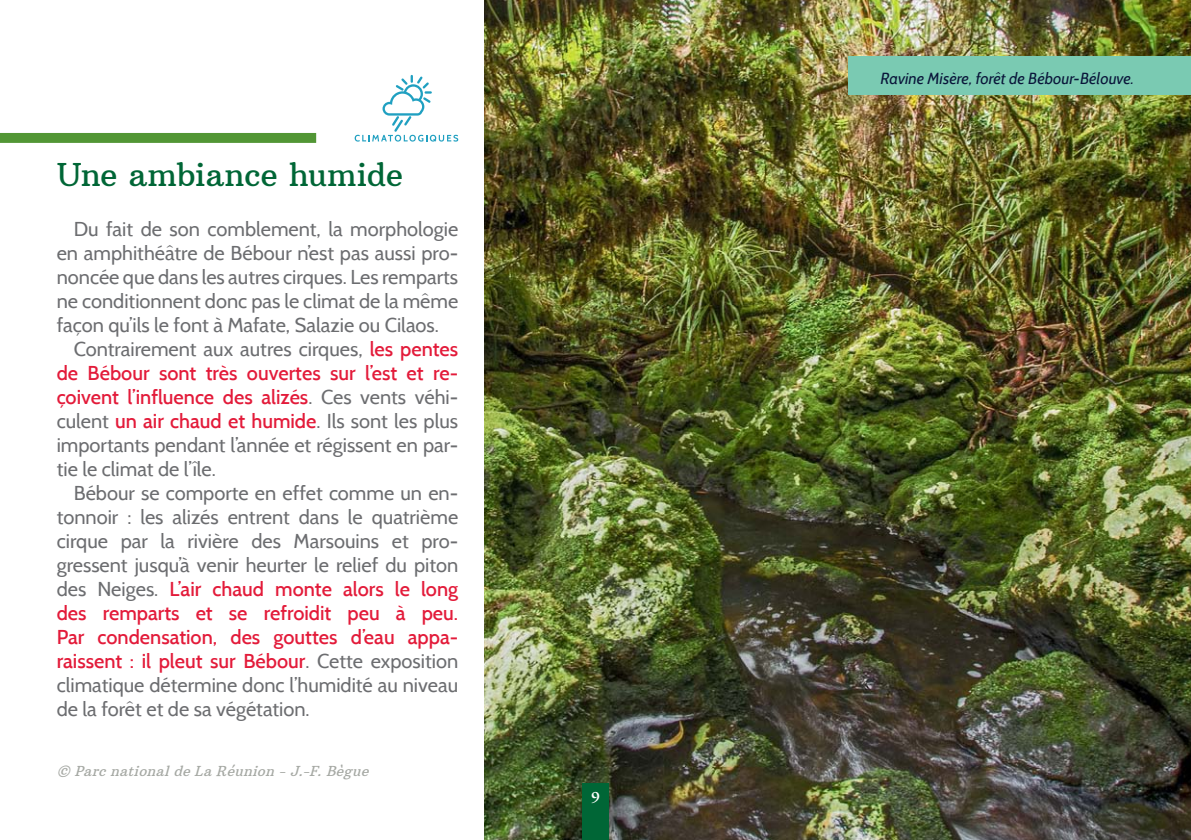
<style>
.page{position:relative;width:1191px;height:840px;background:#fff}
.page>*{position:absolute;margin:0;border:0;box-sizing:border-box;transform-origin:0 0}
.Titre{font:32px "Arbutus Slab";letter-spacing:-.01em;color:#006636}
.Body{font:20px/24px "Cabin";color:#6c6d70;text-align:justify}
.Légende_photo{font:italic 16px "Cabin";letter-spacing:.005em;color:#0a163a}
.t1{font:700 15.8px "Sabon";color:#fff}
.Crédits_photo{font:italic 14px "Arbutus Slab";color:#a6a9a4}
.s1{font-weight:500;color:#e31b3a}
</style>
<div class="page">
<img style="left:484px;top:0;width:707px;height:839px">
<div style="left:848px;top:57px;width:343px;height:38px;background:#7acab2"></div>
<svg style="left:355px;top:75px;width:103px;height:66px"></svg>
<div style="left:0;top:133px;width:316px;height:10px;background:#529635"></div>
<div style="left:582px;top:782px;width:27px;height:57px;background:#006636"></div>
<p class="Titre" style="left:57px;top:154px;width:348px">Une ambiance humide</p>
<p class="Body" style="left:57px;top:216px;width:403px;text-indent:17px">Du fait de son comblement, la morphologie en amphithéâtre de Bébour n’est pas aussi pro&shy;noncée que dans les autres cirques. Les remparts ne conditionnent donc pas le climat de la même façon qu’ils le font à Mafate, Salazie ou Cilaos.</p>
<p class="Body" style="left:57px;top:336px;width:403px;text-indent:17px">Contrairement aux autres cirques, <span class="s1">les pentes de Bébour sont très ouvertes sur l’est et re&shy;çoivent l’influence des alizés</span>. Ces vents véhi&shy;culent <span class="s1">un air chaud et humide</span>. Ils sont les plus importants pendant l’année et régissent en par&shy;tie le climat de l’île.</p>
<p class="Body" style="left:57px;top:480px;width:403px;text-indent:17px">Bébour se comporte en effet comme un en&shy;tonnoir : les alizés entrent dans le quatrième cirque par la rivière des Marsouins et pro&shy;gressent jusqu’à venir heurter le relief du piton des Neiges. <span class="s1">L’air chaud monte alors le long des remparts et se refroidit peu à peu.<br>Par condensation, des gouttes d’eau appa&shy;raissent : il pleut sur Bébour</span>. Cette exposition climatique détermine donc l’humidité au niveau de la forêt et de sa végétation.</p>
<p class="Crédits_photo" style="left:57px;top:761px;width:318px">© ParcnationaldeLaRéunion -J.-F.Bègue</p>
<p class="t1" style="left:591px;top:787px;width:10px">9</p>
<p class="Légende_photo" style="left:880px;top:68px;width:255px">Ravine Misère, forêt de Bébour-Bélouve.</p>
</div>
